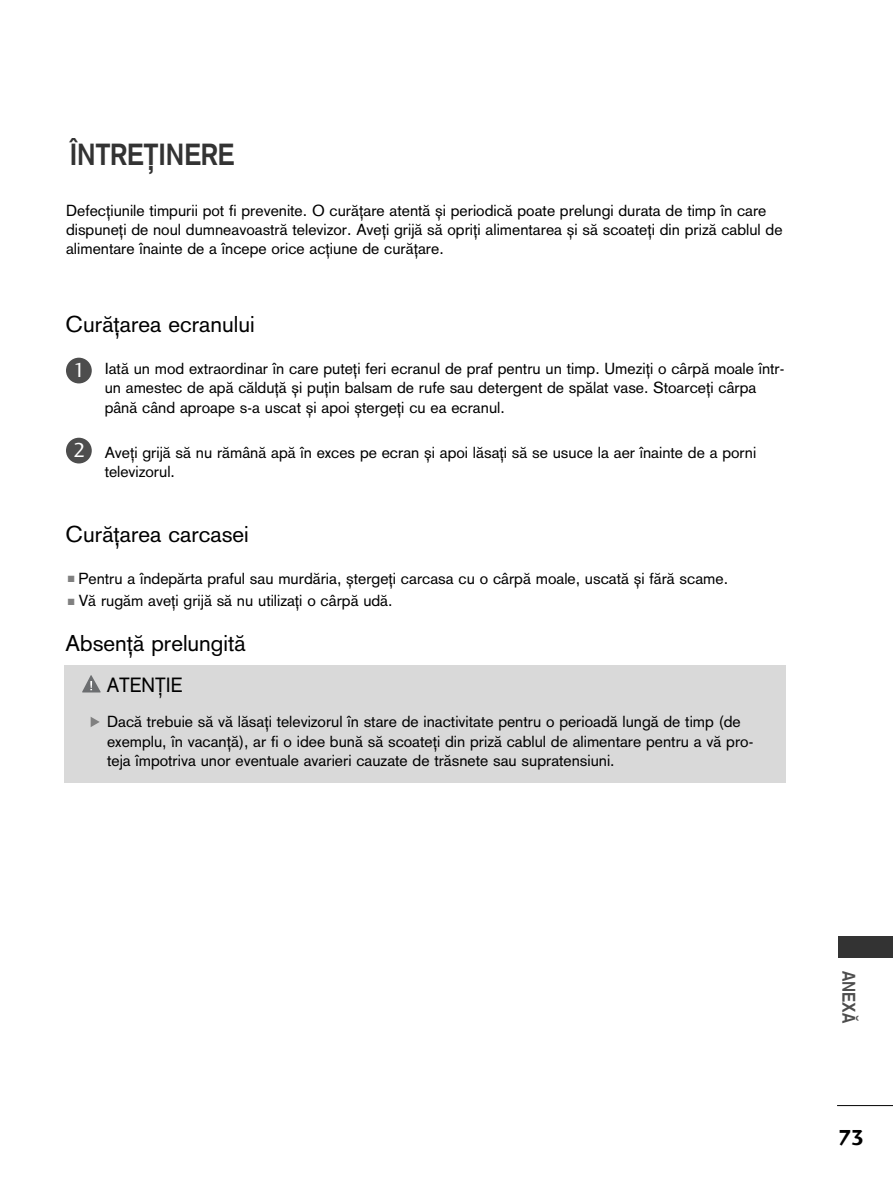
<style>
.page{position:relative;width:893px;height:1190px;background:#fff}
.page>*{position:absolute;margin:0;border:0;box-sizing:border-box;transform-origin:0 0}
.t1{font:30px "Akzid Gro Bol East";color:#333;scale:.9 1}
.t2{font:22.5px "Akzid Gro Rom East";color:#000}
.t3{font:22.5px "Charlotte Sans Bold Plain";color:#000}
.t4{font:21px "Charlotte Sans Book Plain";color:#fff}
.t5{font:20.25px "Akzid Gro Rom East";color:#000;scale:.95 1}
.t6{font:18px "Akzid Gro Bol East";color:#4d4d4d;scale:.9 1}
.t7{font:15.75px/19.5px "Akzid Gro Rom East";color:#000}
.s1{color:#808080}
</style>
<div class="page">
<hr style="left:837px;top:1105px;width:55px;height:1px;background:#000">
<div style="left:838px;top:936px;width:54px;height:21px;background:#333"></div>
<div style="left:64px;top:665px;width:721px;height:117px;background:#d9d9d9"></div>
<svg style="left:91px;top:717px;width:9px;height:10px"></svg>
<svg style="left:82px;top:675px;width:19px;height:17px"></svg>
<div style="left:66px;top:358px;width:26px;height:25px;background:#4d4d4d;border-radius:50%"></div>
<div style="left:66px;top:438px;width:26px;height:25px;background:#4d4d4d;border-radius:50%"></div>
<h1 class="t1" style="left:70px;top:143px;width:184px">ŒNTREfiINERE</h1>
<p class="t7" style="left:66px;top:202px;width:718px;line-height:18.9px">Defec˛iunile timpurii pot fi prevenite. O cur„˛are atent„ ∫i periodic„ poate prelungi durata de timp Ón care dispune˛i de noul dumneavoastr„ televizor. Ave˛i grij„ s„ opri˛i alimentarea ∫i s„ scoate˛i din priz„ cablul de alimentare Ónainte de a Óncepe orice ac˛iune de cur„˛are.</p>
<h2 class="t2" style="left:66px;top:316px;width:191px">Cur„˛area ecranului</h2>
<p class="t7" style="left:105px;top:360px;width:681px">Iat„ un mod extraordinar Ón care pute˛i feri ecranul de praf pentru un timp. Umezi˛i o c‚rp„ moale Óntr&shy;un amestec de ap„ c„ldu˛„ ∫i pu˛in balsam de rufe sau detergent de sp„lat vase. Stoarce˛i c‚rpa p‚n„ c‚nd aproape s-a uscat ∫i apoi ∫terge˛i cu ea ecranul.</p>
<p class="t7" style="left:105px;top:444px;width:653px">Ave˛i grij„ s„ nu r„m‚n„ ap„ Ón exces pe ecran ∫i apoi l„sa˛i s„ se usuce la aer Ónainte de a porni televizorul.</p>
<h3 class="t4" style="left:73px;top:362px;width:14px">1</h3>
<h3 class="t4" style="left:73px;top:442px;width:14px">2</h3>
<h2 class="t2" style="left:66px;top:526px;width:185px">Cur„˛area carcasei</h2>
<p class="t7" style="left:68px;top:570px;width:661px"><span class="s1">■</span> Pentru a Óndep„rta praful sau murd„ria, ∫terge˛i carcasa cu o c‚rp„ moale, uscat„ ∫i f„r„ scame.</p>
<p class="t7" style="left:68px;top:593px;width:326px"><span class="s1">■</span> V„ rug„m ave˛i grij„ s„ nu utiliza˛i o c‚rp„ ud„.</p>
<h2 class="t2" style="left:66px;top:634px;width:181px">Absen˛„ prelungit„</h2>
<p class="t5" style="left:107px;top:677px;width:81px">ATENfiIE</p>
<p class="t7" style="left:107px;top:713px;width:647px">Dac„ trebuie s„ v„ l„sa˛i televizorul Ón stare de inactivitate pentru o perioad„ lung„ de timp (de exemplu, Ón vacan˛„), ar fi o idee bun„ s„ scoate˛i din priz„ cablul de alimentare pentru a v„ pro&shy;teja Ómpotriva unor eventuale avarieri cauzate de tr„snete sau supratensiuni.</p>
<p class="t6" style="left:855px;top:970px;width:59px;rotate:90deg">ANEX√</p>
<h2 class="t3" style="left:837px;top:1128px;width:28px">73</h2>
</div>
